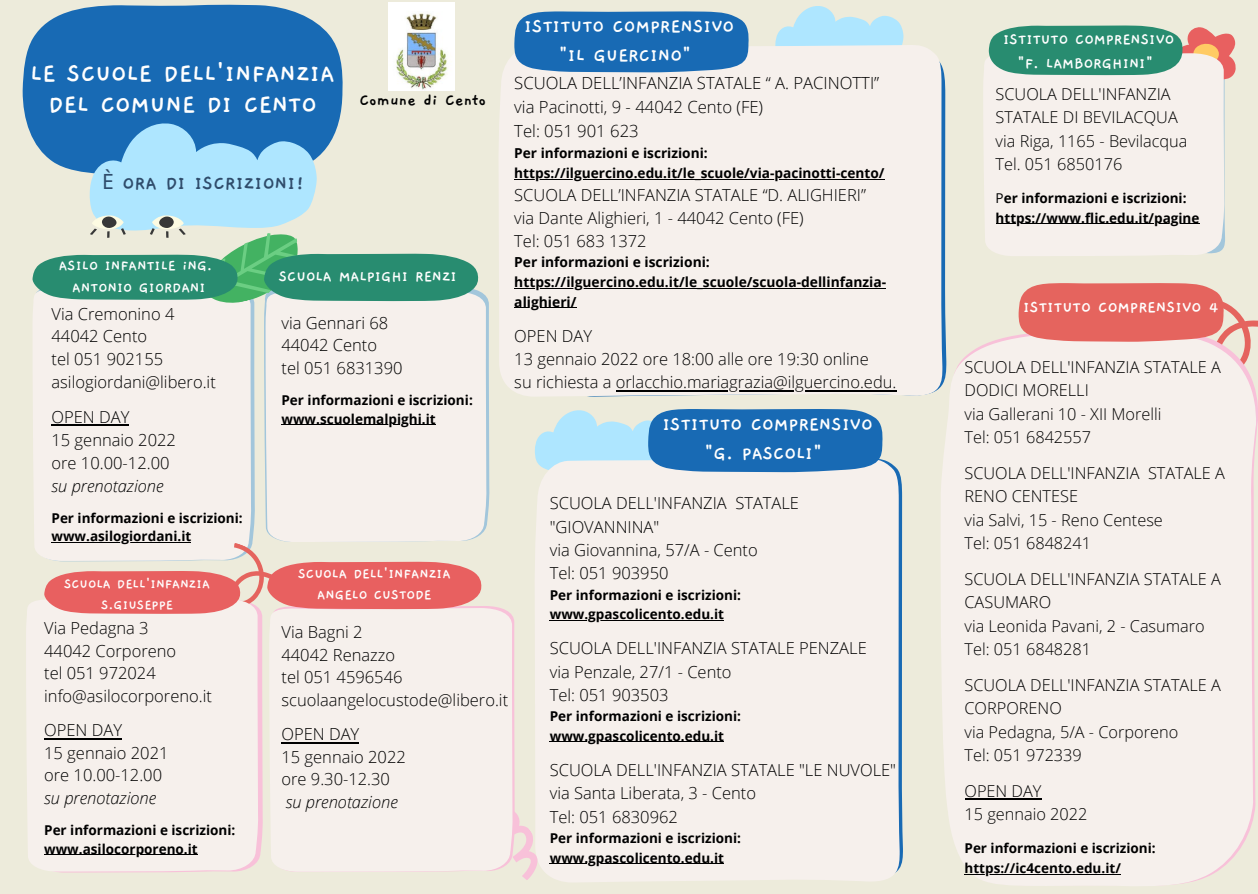
<style>
.page{position:relative;width:1258px;height:894px;background:#fff}
.page>*{position:absolute;margin:0;border:0;box-sizing:border-box;transform-origin:0 0}
.t1{font:700 27px/31.5px "Gaegu";color:#fff;text-align:center}
.t2{font:700 21px "Gaegu";color:#2f4c6b}
.t3{font:700 20.4px/29.1px "Gaegu";color:#fff;text-align:center}
.t4{font:700 18px "Gaegu";color:#000}
.t5{font:700 17.4px "Gaegu";color:#fff}
.t6{font:300 16.8px "Open Sans";color:#000}
.t7{font:700 16.8px "Gaegu";color:#fff}
.t8{font:300 16.5px "Open Sans";color:#000}
.t9{font:italic 300 16.5px "Open Sans";color:#000}
.t10{font:700 16.5px "Gaegu";color:#fff}
.t11{font:300 16.2px/23.4px "Open Sans";color:#000}
.t12{font:700 15.9px "Gaegu";color:#fff}
.t13{font:700 15.3px/21.6px "Gaegu";color:#fff;text-align:center}
.t14{font:700 14.7px/20.7px "Gaegu";color:#fff;text-align:center}
.t15{font:700 13.8px/19.5px "Open Sans";color:#000}
.t16{font:700 13.5px "Open Sans";color:#000}
.s1{font-family:"Noto Sans";font-weight:400}
.s2{font-weight:400}
</style>
<div class="page">
<div style="left:0;top:0;width:1258px;height:893px;background:#edebdb"></div>
<div style="left:535px;top:460px;width:365px;height:422px;background:#f6f0ec"></div>
<div style="left:941px;top:335px;width:315px;height:551px;background:#f6f0ec"></div>
<svg style="left:1018px;top:283px;width:240px;height:91px;background:#eba39d"></svg>
<svg style="left:264px;top:290px;width:226px;height:237px"></svg>
<div style="left:266px;top:292px;width:221px;height:250px;background:#f6f0ec"></div>
<div style="left:33px;top:310px;width:218px;height:247px;background:#f6f0ec"></div>
<svg style="left:515px;top:777px;width:37px;height:105px"></svg>
<svg style="left:23px;top:4px;width:320px;height:135px;background:#2874b7"></svg>
<svg style="left:983px;top:57px;width:216px;height:199px;fill:#f6f0ec"></svg>
<svg style="left:775px;top:6px;width:128px;height:39px"></svg>
<div style="left:499px;top:45px;width:443px;height:351px;background:#f6f0ec"></div>
<svg style="left:514px;top:11px;width:235px;height:61px;background:#2773b7"></svg>
<div style="left:26px;top:600px;width:233px;height:271px;background:#f6f0ec"></div>
<div style="left:269px;top:608px;width:244px;height:263px;background:#f6f0ec"></div>
<svg style="left:44px;top:542px;width:438px;height:75px"></svg>
<hr style="left:550px;top:619px;width:174px;height:1px;background:#000">
<hr style="left:550px;top:741px;width:174px;height:1px;background:#000">
<hr style="left:550px;top:863px;width:174px;height:1px;background:#000">
<svg style="left:535px;top:409px;width:348px;height:63px;background:#5998ca"></svg>
<svg style="left:989px;top:25px;width:247px;height:229px;background:#d4dcd4"></svg>
<img style="left:389px;top:3px;width:65px;height:88px">
<hr style="left:281px;top:741px;width:78px;height:2px;background:#000">
<hr style="left:52px;top:424px;width:77px;height:2px;background:#000">
<hr style="left:52px;top:542px;width:139px;height:1px;background:#000">
<hr style="left:281px;top:424px;width:155px;height:1px;background:#000">
<hr style="left:44px;top:737px;width:78px;height:2px;background:#000">
<hr style="left:44px;top:854px;width:154px;height:1px;background:#000">
<hr style="left:514px;top:179px;width:370px;height:1px;background:#000">
<hr style="left:514px;top:288px;width:372px;height:1px;background:#000">
<hr style="left:514px;top:307px;width:62px;height:1px;background:#000">
<hr style="left:616px;top:390px;width:280px;height:1px;background:#000">
<hr style="left:964px;top:798px;width:77px;height:1px;background:#000">
<hr style="left:964px;top:873px;width:157px;height:1px;background:#000">
<hr style="left:995px;top:223px;width:204px;height:1px;background:#000">
<svg style="left:33px;top:121px;width:445px;height:189px"></svg>
<p class="t3" style="left:524px;top:12px;width:211px">ISTITUTO COMPRENSIVO "IL GUERCINO"</p>
<p class="t1" style="left:30px;top:58px;width:306px">LE SCUOLE DELL'INFANZIA<br>DEL COMUNE DI CENTO</p>
<p class="t6" style="left:514px;top:71px;width:366px">SCUOLA DELL’INFANZIA STATALE “ A. PACINOTTI”</p>
<p class="t6" style="left:514px;top:95px;width:250px">via Pacinotti, 9 - 44042 Cento (FE)</p>
<p class="t6" style="left:514px;top:119px;width:126px">Tel: 051 901 623</p>
<p class="t15" style="left:514px;top:143px;width:372px">Per informazioni e iscrizioni: https://ilguercino.edu.it/le_scuole/via-pacinotti-cento/</p>
<p class="t8" style="left:514px;top:183px;width:353px">SCUOLA DELL’INFANZIA STATALE “D. ALIGHIERI”</p>
<p class="t8" style="left:514px;top:206px;width:291px">via Dante Alighieri, 1 - 44042 Cento (FE)</p>
<p class="t8" style="left:514px;top:229px;width:134px">Tel: 051 683 1372</p>
<p class="t15" style="left:514px;top:252px;width:197px">Per informazioni e iscrizioni:</p>
<p class="t15" style="left:514px;top:272px;width:373px">https://ilguercino.edu.it/le_scuole/scuola-dellinfanzia&shy;alighieri/</p>
<p class="t8" style="left:514px;top:324px;width:79px">OPEN DAY</p>
<p class="t8" style="left:514px;top:347px;width:356px">13 gennaio 2022 ore 18:00 alle ore 19:30 online</p>
<p class="t8" style="left:514px;top:371px;width:384px">su richiesta a orlacchio.mariagrazia@ilguercino.edu.</p>
<p class="t3" style="left:662px;top:410px;width:212px">ISTITUTO COMPRENSIVO "G. PASCOLI"</p>
<p class="t4" style="left:359px;top:91px;width:128px">Comune di Cento</p>
<p class="t2" style="left:102px;top:173px;width:204px"><span class="s1">È</span> ORA DI ISCRIZIONI!</p>
<p class="t12" style="left:59px;top:257px;width:155px">ASILO INFANTILE iNG.</p>
<p class="t12" style="left:72px;top:280px;width:135px">ANTONIO GIORDANI</p>
<p class="t10" style="left:279px;top:268px;width:180px">SCUOLA MALPIGHI RENZI</p>
<p class="t8" style="left:52px;top:302px;width:124px">Via Cremonino 4</p>
<p class="t8" style="left:52px;top:325px;width:97px">44042 Cento</p>
<p class="t8" style="left:52px;top:347px;width:113px">tel 051 902155</p>
<p class="t8" style="left:52px;top:370px;width:166px">asilogiordani@libero.it</p>
<p class="t8" style="left:52px;top:405px;width:79px">OPEN DAY</p>
<p class="t8" style="left:52px;top:428px;width:126px">15 gennaio 2022</p>
<p class="t8" style="left:52px;top:451px;width:119px">ore 10.00-12.00</p>
<p class="t9" style="left:52px;top:473px;width:114px">su prenotazione</p>
<p class="t16" style="left:52px;top:508px;width:193px">Per informazioni e iscrizioni:</p>
<p class="t16" style="left:52px;top:527px;width:141px">www.asilogiordani.it</p>
<p class="t14" style="left:64px;top:573px;width:147px">SCUOLA DELL'INFANZIA<br>S.GIUSEPPE</p>
<p class="t8" style="left:281px;top:311px;width:108px">via Gennari 68</p>
<p class="t8" style="left:281px;top:334px;width:97px">44042 Cento</p>
<p class="t8" style="left:281px;top:356px;width:123px">tel 051 6831390</p>
<p class="t16" style="left:281px;top:390px;width:193px">Per informazioni e iscrizioni:</p>
<p class="t16" style="left:281px;top:409px;width:156px">www.scuolemalpighi.it</p>
<p class="t8" style="left:550px;top:491px;width:251px">SCUOLA DELL'INFANZIA STATALE</p>
<p class="t8" style="left:550px;top:515px;width:111px">"GIOVANNINA"</p>
<p class="t8" style="left:550px;top:538px;width:210px">via Giovannina, 57/A - Cento</p>
<p class="t8" style="left:550px;top:561px;width:120px">Tel: 051 903950</p>
<p class="t16" style="left:550px;top:585px;width:193px">Per informazioni e iscrizioni:</p>
<p class="t16" style="left:550px;top:604px;width:176px">www.gpascolicento.edu.it</p>
<p class="t8" style="left:550px;top:636px;width:318px">SCUOLA DELL'INFANZIA STATALE PENZALE</p>
<p class="t8" style="left:550px;top:660px;width:183px">via Penzale, 27/1 - Cento</p>
<p class="t8" style="left:550px;top:683px;width:120px">Tel: 051 903503</p>
<p class="t16" style="left:550px;top:706px;width:193px">Per informazioni e iscrizioni:</p>
<p class="t16" style="left:550px;top:726px;width:176px">www.gpascolicento.edu.it</p>
<p class="t8" style="left:550px;top:758px;width:348px">SCUOLA DELL'INFANZIA STATALE "LE NUVOLE"</p>
<p class="t8" style="left:550px;top:781px;width:208px">via Santa Liberata, 3 - Cento</p>
<p class="t8" style="left:550px;top:804px;width:130px">Tel: 051 6830962</p>
<p class="t16" style="left:550px;top:828px;width:193px">Per informazioni e iscrizioni:</p>
<p class="t16" style="left:550px;top:847px;width:176px">www.gpascolicento.edu.it</p>
<p class="t13" style="left:298px;top:562px;width:154px">SCUOLA DELL'INFANZIA<br>ANGELO CUSTODE</p>
<p class="t8" style="left:44px;top:616px;width:106px">Via Pedagna 3</p>
<p class="t8" style="left:44px;top:638px;width:134px">44042 Corporeno</p>
<p class="t8" style="left:44px;top:661px;width:113px">tel 051 972024</p>
<p class="t8" style="left:44px;top:684px;width:169px">info@asilocorporeno.it</p>
<p class="t8" style="left:44px;top:718px;width:79px">OPEN DAY</p>
<p class="t8" style="left:44px;top:741px;width:126px">15 gennaio 2021</p>
<p class="t8" style="left:44px;top:763px;width:119px">ore 10.00-12.00</p>
<p class="t9" style="left:44px;top:786px;width:114px">su prenotazione</p>
<p class="t16" style="left:44px;top:820px;width:193px">Per informazioni e iscrizioni:</p>
<p class="t16" style="left:44px;top:838px;width:155px">www.asilocorporeno.it</p>
<p class="t8" style="left:281px;top:620px;width:83px">Via Bagni 2</p>
<p class="t8" style="left:281px;top:642px;width:115px">44042 Renazzo</p>
<p class="t8" style="left:281px;top:665px;width:123px">tel 051 4596546</p>
<p class="t8" style="left:281px;top:688px;width:228px">scuolaangelocustode@libero.it</p>
<p class="t8" style="left:281px;top:722px;width:79px">OPEN DAY</p>
<p class="t8" style="left:281px;top:745px;width:126px">15 gennaio 2022</p>
<p class="t8" style="left:281px;top:767px;width:110px">ore 9.30-12.30</p>
<p class="t9" style="left:286px;top:790px;width:114px">su prenotazione</p>
<p class="t7" style="left:1003px;top:31px;width:173px">ISTITUTO COMPRENSIVO</p>
<p class="t7" style="left:1017px;top:55px;width:137px">"F. LAMBORGHINI"</p>
<p class="t11" style="left:995px;top:82px;width:184px">SCUOLA DELL'INFANZIA<br>STATALE DI BEVILACQUA</p>
<p class="t11" style="left:995px;top:129px;width:193px">via Riga, 1165 - Bevilacqua</p>
<p class="t11" style="left:995px;top:152px;width:128px">Tel. 051 6850176</p>
<p class="t16" style="left:995px;top:189px;width:192px"><span class="s2">P</span>er informazioni e iscrizioni:</p>
<p class="t16" style="left:995px;top:208px;width:205px">https://www.flic.edu.it/pagine</p>
<p class="t5" style="left:1023px;top:298px;width:197px">ISTITUTO COMPRENSIVO 4</p>
<p class="t11" style="left:964px;top:355px;width:258px">SCUOLA DELL'INFANZIA STATALE A</p>
<p class="t11" style="left:964px;top:378px;width:126px">DODICI MORELLI</p>
<p class="t11" style="left:964px;top:401px;width:199px">via Gallerani 10 - XII Morelli</p>
<p class="t11" style="left:964px;top:425px;width:128px">Tel: 051 6842557</p>
<p class="t11" style="left:964px;top:461px;width:262px">SCUOLA DELL'INFANZIA STATALE A</p>
<p class="t11" style="left:964px;top:484px;width:115px">RENO CENTESE</p>
<p class="t11" style="left:964px;top:507px;width:200px">via Salvi, 15 - Reno Centese</p>
<p class="t11" style="left:964px;top:531px;width:128px">Tel: 051 6848241</p>
<p class="t11" style="left:964px;top:567px;width:258px">SCUOLA DELL'INFANZIA STATALE A<br>CASUMARO</p>
<p class="t11" style="left:964px;top:613px;width:242px">via Leonida Pavani, 2 - Casumaro</p>
<p class="t11" style="left:964px;top:636px;width:128px">Tel: 051 6848281</p>
<p class="t11" style="left:964px;top:672px;width:258px">SCUOLA DELL'INFANZIA STATALE A<br>CORPORENO</p>
<p class="t11" style="left:964px;top:719px;width:215px">via Pedagna, 5/A - Corporeno</p>
<p class="t11" style="left:964px;top:742px;width:119px">Tel: 051 972339</p>
<p class="t11" style="left:964px;top:778px;width:78px">OPEN DAY</p>
<p class="t11" style="left:964px;top:802px;width:125px">15 gennaio 2022</p>
<p class="t16" style="left:964px;top:838px;width:193px">Per informazioni e iscrizioni:</p>
<p class="t16" style="left:964px;top:858px;width:158px">https://ic4cento.edu.it/</p>
</div>
